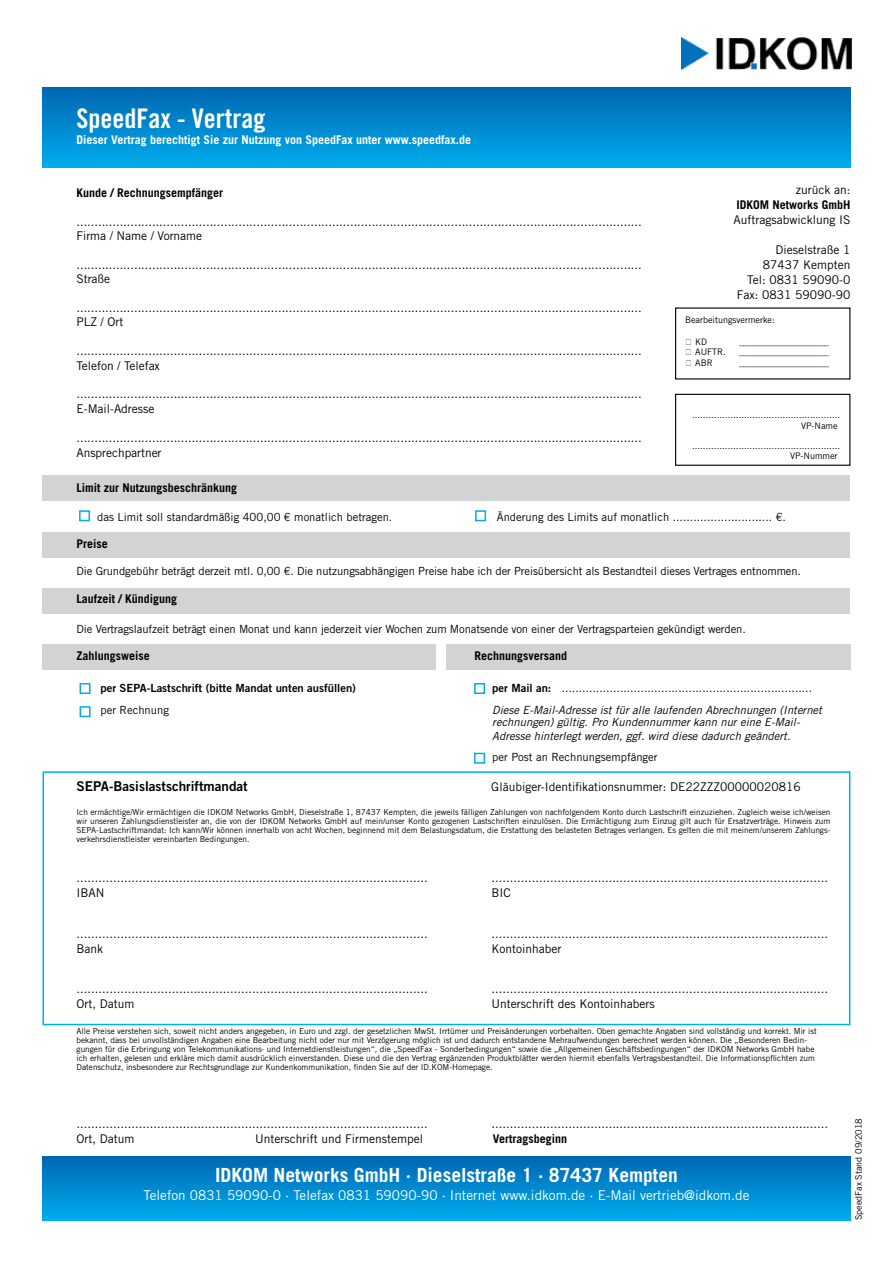
<style>
.page{position:relative;width:893px;height:1263px;background:#fff}
.page>*{position:absolute;margin:0;border:0;box-sizing:border-box;transform-origin:0 0}
.t1{font:27px "Trade Gothic LT Std Bd Cn 20";color:#fff}
.t2{font:700 19.5px "Trade Gothic LT Std";color:#fff}
.t3{font:13.5px "Trade Gothic LT Std";color:#fff}
.t4{font:13.5px "Trade Gothic LT Std Bd 2";color:#000}
.t5{font:12px/14.4px "Trade Gothic LT Std";color:#000}
.t6{font:700 12px "Trade Gothic LT Std";color:#000}
.t7{font:700 12px "Trade Gothic LT Std";color:#fff}
.t8{font:11.25px "Trade Gothic LT Std";letter-spacing:-.01em;color:#000}
.t9{font:italic 11.25px/12px "Trade Gothic LT Std";color:#000}
.t10{font:11.25px "Trade Gothic LT Std Bd 2";color:#000}
.t11{font:9px/10.8px "Trade Gothic LT Std";color:#000}
.t12{font:8.25px/9px "Trade Gothic LT Std";color:#000;text-align:justify}
.s1{font-family:"Trade Gothic LT Std Bd 2"}
</style>
<div class="page">
<div style="left:42px;top:87px;width:808px;height:81px;background:linear-gradient(to bottom,#0066b2,#00adee)"></div>
<div style="left:42px;top:1156px;width:808px;height:64px;background:linear-gradient(to bottom,#0066b2,#00abed)"></div>
<img style="left:682px;top:38px;width:170px;height:32px">
<div style="left:675px;top:394px;width:175px;height:72px;border:1px solid #000"></div>
<div style="left:43px;top:771px;width:807px;height:254px;border:2px solid #00aeef"></div>
<div style="left:447px;top:644px;width:404px;height:25px;background:#d1d3d4"></div>
<div style="left:43px;top:644px;width:393px;height:25px;background:#d1d3d4"></div>
<div style="left:43px;top:588px;width:807px;height:25px;background:#d1d3d4"></div>
<div style="left:43px;top:532px;width:807px;height:25px;background:#d1d3d4"></div>
<div style="left:43px;top:476px;width:807px;height:25px;background:#d1d3d4"></div>
<div style="left:79px;top:510px;width:11px;height:11px;border:2px solid #00aeef"></div>
<div style="left:475px;top:510px;width:11px;height:11px;border:2px solid #00aeef"></div>
<div style="left:80px;top:683px;width:11px;height:11px;border:2px solid #00aeef"></div>
<div style="left:474px;top:683px;width:11px;height:11px;border:2px solid #00aeef"></div>
<div style="left:80px;top:706px;width:11px;height:11px;border:2px solid #00aeef"></div>
<div style="left:474px;top:753px;width:11px;height:11px;border:2px solid #00aeef"></div>
<h1 class="t1" style="left:77px;top:102px;width:190px">SpeedFax - Vertrag</h1>
<p class="t7" style="left:77px;top:132px;width:396px">Dieser Vertrag berechtigt Sie zur Nutzung von SpeedFax unter www.speedfax.de</p>
<p class="t5" style="left:796px;top:183px;width:56px">zurück an:</p>
<p class="t6" style="left:736px;top:198px;width:116px">IDKOM Networks GmbH</p>
<p class="t5" style="left:733px;top:213px;width:118px">Auftragsabwicklung IS</p>
<p class="t5" style="left:737px;top:243px;width:115px;line-height:15px;text-align:right">Dieselstraße 1<br>87437 Kempten<br>Tel: 0831 59090-0<br>Fax: 0831 59090-90</p>
<p class="t11" style="left:685px;top:314px;width:91px">Bearbeitungsvermerke:</p>
<p class="t11" style="left:695px;top:336px;width:14px">KD</p>
<p class="t11" style="left:739px;top:336px;width:91px">____________________</p>
<p class="t11" style="left:695px;top:347px;width:32px">AUFTR.</p>
<p class="t11" style="left:739px;top:347px;width:91px">____________________</p>
<p class="t11" style="left:695px;top:358px;width:19px">ABR</p>
<p class="t11" style="left:739px;top:358px;width:91px">____________________</p>
<p class="t6" style="left:76px;top:185px;width:148px">Kunde / Rechnungsempfänger</p>
<p class="t5" style="left:76px;top:214px;width:567px">.............................................................................................................................................................<br>Firma / Name / Vorname</p>
<p class="t5" style="left:76px;top:257px;width:567px">.............................................................................................................................................................<br>Straße</p>
<p class="t5" style="left:76px;top:300px;width:567px">.............................................................................................................................................................<br>PLZ / Ort</p>
<p class="t5" style="left:76px;top:344px;width:567px">.............................................................................................................................................................<br>Telefon / Telefax</p>
<p class="t5" style="left:76px;top:387px;width:567px">.............................................................................................................................................................<br>E-Mail-Adresse</p>
<p class="t5" style="left:76px;top:430px;width:567px;line-height:15px">.............................................................................................................................................................<br>Ansprechpartner</p>
<p class="t6" style="left:77px;top:480px;width:162px">Limit zur Nutzungsbeschränkung</p>
<p class="t8" style="left:97px;top:510px;width:297px">das Limit soll standardmäßig 400,00 € monatlich betragen.</p>
<p class="t8" style="left:497px;top:510px;width:291px">Änderung des Limits auf monatlich ............................. €.</p>
<p class="t6" style="left:77px;top:536px;width:33px">Preise</p>
<p class="t8" style="left:77px;top:564px;width:726px">Die Grundgebühr beträgt derzeit mtl. 0,00 €. Die nutzungsabhängigen Preise habe ich der Preisübersicht als Bestandteil dieses Vertrages entnommen.</p>
<p class="t6" style="left:77px;top:591px;width:102px">Laufzeit / Kündigung</p>
<p class="t8" style="left:77px;top:622px;width:671px">Die Vertragslaufzeit beträgt einen Monat und kann jederzeit vier Wochen zum Monatsende von einer der Vertragsparteien gekündigt werden.</p>
<p class="t6" style="left:77px;top:648px;width:75px">Zahlungsweise</p>
<p class="t6" style="left:474px;top:648px;width:94px">Rechnungsversand</p>
<p class="t10" style="left:101px;top:681px;width:257px">per SEPA-Lastschrift (bitte Mandat unten ausfüllen)</p>
<p class="t8" style="left:492px;top:681px;width:321px"><span class="s1">per Mail an:</span> .........................................................................</p>
<p class="t8" style="left:101px;top:703px;width:70px">per Rechnung</p>
<p class="t9" style="left:492px;top:704px;width:331px">Diese E-Mail-Adresse ist für alle laufenden Abrechnungen (Internet rechnungen) gültig. Pro Kundennummer kann nur eine E-Mail-</p>
<p class="t9" style="left:492px;top:730px;width:300px">Adresse hinterlegt werden, ggf. wird diese dadurch geändert.</p>
<p class="t8" style="left:492px;top:750px;width:167px">per Post an Rechnungsempfänger</p>
<p class="t4" style="left:77px;top:777px;width:173px">SEPA-Basislastschriftmandat</p>
<p class="t5" style="left:491px;top:779px;width:311px">Gläubiger-Identifikationsnummer: DE22ZZZ00000020816</p>
<p class="t12" style="left:77px;top:807px;width:755px">Ich ermächtige/Wir ermächtigen die IDKOM Networks GmbH, Dieselstraße 1, 87437 Kempten, die jeweils fälligen Zahlungen von nachfolgendem Konto durch Lastschrift einzuziehen. Zugleich weise ich/weisen wir unseren Zahlungsdienstleister an, die von der IDKOM Networks GmbH auf mein/unser Konto gezogenen Lastschriften einzulösen. Die Ermächtigung zum Einzug gilt auch für Ersatzverträge. Hinweis zum SEPA-Lastschriftmandat: Ich kann/Wir können innerhalb von acht Wochen, beginnend mit dem Belastungsdatum, die Erstattung des belasteten Betrages verlangen. Es gelten die mit meinem/unserem Zahlungs&shy;verkehrsdienstleister vereinbarten Bedingungen.</p>
<p class="t5" style="left:77px;top:870px;width:353px">................................................................................................</p>
<p class="t5" style="left:491px;top:870px;width:338px">............................................................................................</p>
<p class="t5" style="left:77px;top:885px;width:29px">IBAN</p>
<p class="t5" style="left:491px;top:885px;width:21px">BIC</p>
<p class="t5" style="left:77px;top:926px;width:353px">................................................................................................</p>
<p class="t5" style="left:491px;top:926px;width:338px">............................................................................................</p>
<p class="t5" style="left:77px;top:941px;width:28px">Bank</p>
<p class="t5" style="left:491px;top:941px;width:72px">Kontoinhaber</p>
<p class="t5" style="left:77px;top:981px;width:353px">................................................................................................</p>
<p class="t5" style="left:491px;top:981px;width:338px">............................................................................................</p>
<p class="t5" style="left:77px;top:996px;width:59px">Ort, Datum</p>
<p class="t5" style="left:491px;top:996px;width:165px">Unterschrift des Kontoinhabers</p>
<p class="t12" style="left:77px;top:1026px;width:742px;text-align:left">Alle Preise verstehen sich, soweit nicht anders angegeben, in Euro und zzgl. der gesetzlichen MwSt. Irrtümer und Preisänderungen vorbehalten. Oben gemachte Angaben sind vollständig und korrekt. Mir ist bekannt, dass bei unvollständigen Angaben eine Bearbeitung nicht oder nur mit Verzögerung möglich ist und dadurch entstandene Mehraufwendungen berechnet werden können. Die „Besonderen Bedin&shy;gungen für die Erbringung von Telekommunikations- und Internetdienstleistungen“, die „SpeedFax - Sonderbedingungen“ sowie die „Allgemeinen Geschäftsbedingungen“ der IDKOM Networks GmbH habe ich erhalten, gelesen und erkläre mich damit ausdrücklich einverstanden. Diese und die den Vertrag ergänzenden Produktblätter werden hiermit ebenfalls Vertragsbestandteil. Die Informationspflichten zum Datenschutz, insbesondere zur Rechtsgrundlage zur Kundenkommunikation, finden Sie auf der ID.KOM-Homepage.</p>
<p class="t11" style="left:801px;top:410px;width:41px;text-indent:-109px">......................................................<br>VP-Name</p>
<p class="t11" style="left:790px;top:440px;width:52px;text-indent:-98px">......................................................<br>VP-Nummer</p>
<p class="t5" style="left:77px;top:1116px;width:353px">................................................................................................</p>
<p class="t5" style="left:491px;top:1116px;width:338px">............................................................................................</p>
<p class="t5" style="left:77px;top:1131px;width:59px">Ort, Datum</p>
<p class="t5" style="left:255px;top:1131px;width:169px">Unterschrift und Firmenstempel</p>
<p class="t6" style="left:493px;top:1131px;width:76px">Vertragsbeginn</p>
<h2 class="t2" style="left:215px;top:1163px;width:464px">IDKOM Networks GmbH · Dieselstraße 1 · 87437 Kempten</h2>
<p class="t3" style="left:143px;top:1187px;width:607px">Telefon 0831 59090-0 · Telefax 0831 59090-90 · Internet www.idkom.de · E-Mail vertrieb@idkom.de</p>
<p class="t11" style="left:853px;top:1220px;width:103px;rotate:-90deg">SpeedFax Stand 09/2018</p>
</div>
